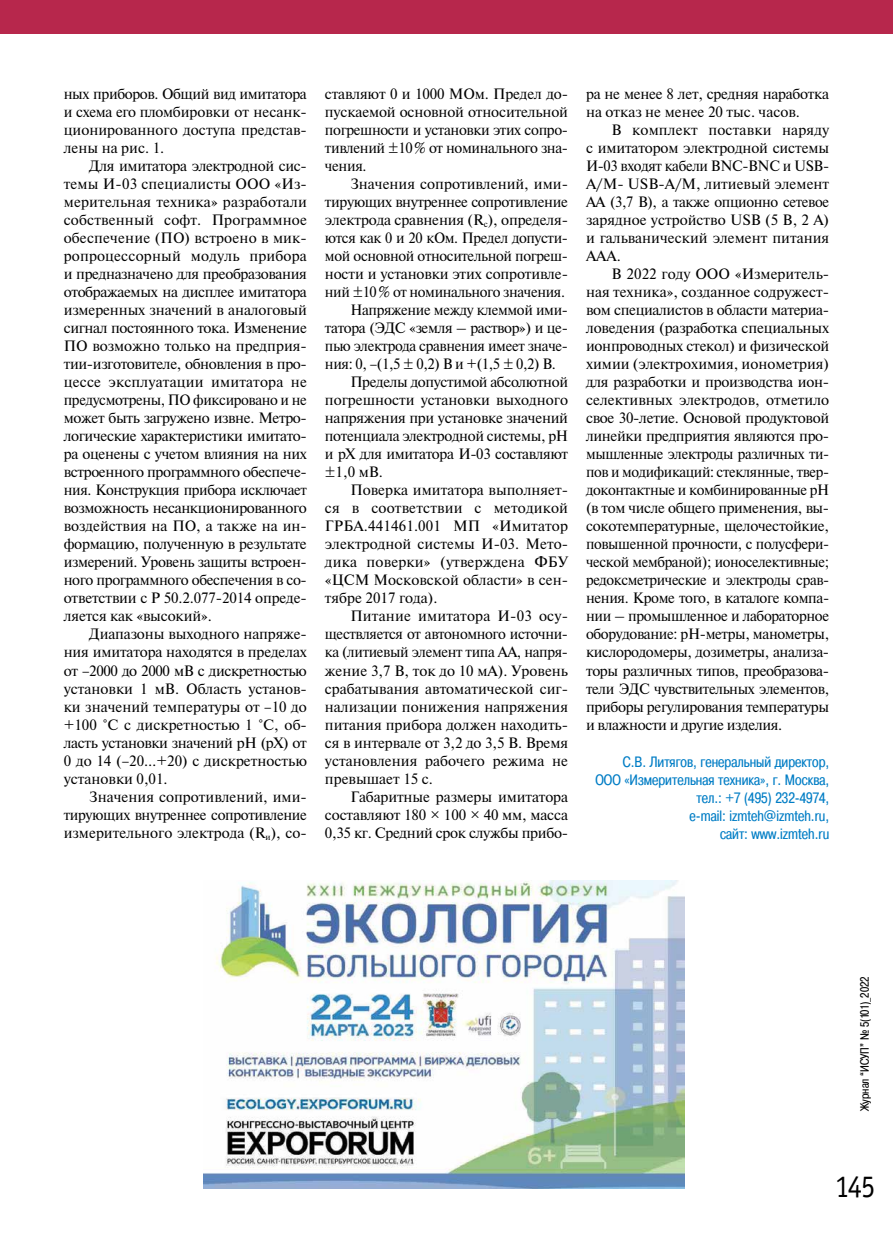
<style>
.page{position:relative;width:893px;height:1234px;background:#fff}
.page>*{position:absolute;margin:0;border:0;box-sizing:border-box;transform-origin:0 0}
.t1{font:31.5px "Officina Serif Book C";color:#000;scale:.9 1}
.t2{font:15px/18px "Newton";letter-spacing:-.01em;color:#000;text-align:justify}
.t3{font:15px/18px "Pragmatica Cond C";color:#007dc5;text-align:right}
.t4{font:15px "Newton";letter-spacing:.01em;color:#000}
.t5{font:12px "Pragmatica Cond C";color:#000}
</style>
<div class="page">
<div style="left:0;top:0;width:893px;height:34px;background:#b7274c"></div>
<img style="left:203px;top:880px;width:481px;height:307px">
<p class="t2" style="left:64px;top:84px;width:245px">ных приборов. Общий вид имитатора и схема его пломбировки от несанк&shy;ционированного доступа представ&shy;лены на рис. 1.</p>
<p class="t2" style="left:64px;top:156px;width:245px;text-indent:26px">Для имитатора электродной сис&shy;темы И‑03 специалисты ООО «Из&shy;мерительная техника» разработали собственный софт. Программное обеспечение (ПО) встроено в мик&shy;ропроцессорный модуль прибора и предназначено для преобразования отображаемых на дисплее имитатора измеренных значений в аналоговый сигнал постоянного тока. Изменение ПО возможно только на предприя&shy;тии-изготовителе, обновления в про&shy;цессе эксплуатации имитатора не предусмотрены, ПО фиксировано и не может быть загружено извне. Метро&shy;логические характеристики имитато&shy;ра оценены с учетом влияния на них встроенного программного обеспече&shy;ния. Конструкция прибора исключает возможность несанкционированного воздействия на ПО, а также на ин&shy;формацию, полученную в результате измерений. Уровень защиты встроен&shy;ного программного обеспечения в со&shy;ответствии с Р 50.2.077-2014 опреде&shy;ляется как «высокий».</p>
<p class="t2" style="left:64px;top:624px;width:245px;text-indent:26px">Диапазоны выходного напряже&shy;ния имитатора находятся в пределах от –2000 до 2000 мВ с дискретностью установки 1 мВ. Область установ&shy;ки значений температуры от –10 до +100 °C с дискретностью 1 °C, об&shy;ласть установки значений pH (pX) от 0 до 14 (–20…+20) с дискретностью установки 0,01.</p>
<p class="t2" style="left:64px;top:786px;width:245px;text-indent:26px">Значения сопротивлений, ими&shy;тирующих внутреннее сопротивление измерительного электрода (R<sub>и</sub>), со-</p>
<p class="t2" style="left:325px;top:84px;width:245px">ставляют 0 и 1000 МОм. Предел до&shy;пускаемой основной относительной погрешности и установки этих сопро&shy;тивлений ±10% от номинального зна&shy;чения.</p>
<p class="t2" style="left:350px;top:174px;width:219px">Значения сопротивлений, ими-</p>
<p class="t2" style="left:325px;top:192px;width:245px">тирующих внутреннее сопротивление</p>
<p class="t2" style="left:325px;top:210px;width:245px">электрода сравнения (R<sub>с</sub>), определя-</p>
<p class="t2" style="left:325px;top:228px;width:245px">ются как 0 и 20 кОм. Предел допусти-</p>
<p class="t2" style="left:325px;top:246px;width:245px">мой основной относительной погреш-</p>
<p class="t2" style="left:325px;top:264px;width:245px">ности и установки этих сопротивле-</p>
<p class="t2" style="left:325px;top:282px;width:242px">ний ±10% от номинального значения.</p>
<p class="t2" style="left:350px;top:300px;width:219px">Напряжение между клеммой ими-</p>
<p class="t2" style="left:325px;top:318px;width:245px">татора (ЭДС «земля – раствор») и це-</p>
<p class="t2" style="left:325px;top:336px;width:245px">пью электрода сравнения имеет значе-</p>
<p class="t2" style="left:325px;top:354px;width:233px">ния: 0, –(1,5 ± 0,2) В и +(1,5 ± 0,2) В.</p>
<p class="t2" style="left:350px;top:372px;width:219px">Пределы допустимой абсолютной</p>
<p class="t2" style="left:325px;top:390px;width:245px">погрешности установки выходного</p>
<p class="t2" style="left:325px;top:408px;width:245px">напряжения при установке значений</p>
<p class="t2" style="left:325px;top:426px;width:245px">потенциала электродной системы, pH</p>
<p class="t2" style="left:325px;top:444px;width:245px">и pX для имитатора И‑03 составляют</p>
<p class="t2" style="left:325px;top:462px;width:60px">±1,0 мВ.</p>
<p class="t2" style="left:350px;top:480px;width:219px">Поверка имитатора выполняет-</p>
<p class="t4" style="left:325px;top:497px;width:245px">ся в соответствии с методикой</p>
<p class="t4" style="left:325px;top:515px;width:245px">ГРБА.441461.001 МП «Имитатор</p>
<p class="t2" style="left:325px;top:534px;width:245px">электродной системы И‑03. Мето-</p>
<p class="t4" style="left:325px;top:551px;width:245px">дика поверки» (утверждена ФБУ</p>
<p class="t2" style="left:325px;top:570px;width:245px">«ЦСМ Московской области» в сен-</p>
<p class="t2" style="left:325px;top:588px;width:114px">тябре 2017 года).</p>
<p class="t4" style="left:350px;top:605px;width:219px">Питание имитатора И‑03 осу-</p>
<p class="t2" style="left:325px;top:624px;width:245px">ществляется от автономного источни-</p>
<p class="t2" style="left:325px;top:642px;width:245px">ка (литиевый элемент типа АА, напря-</p>
<p class="t2" style="left:325px;top:660px;width:245px">жение 3,7 В, ток до 10 мА). Уровень</p>
<p class="t2" style="left:325px;top:678px;width:245px">срабатывания автоматической сиг-</p>
<p class="t2" style="left:325px;top:696px;width:245px">нализации понижения напряжения</p>
<p class="t2" style="left:325px;top:714px;width:245px">питания прибора должен находить-</p>
<p class="t2" style="left:325px;top:732px;width:245px">ся в интервале от 3,2 до 3,5 В. Время</p>
<p class="t2" style="left:325px;top:750px;width:245px">установления рабочего режима не</p>
<p class="t2" style="left:325px;top:768px;width:110px">превышает 15 с.</p>
<p class="t2" style="left:350px;top:786px;width:219px">Габаритные размеры имитатора</p>
<p class="t2" style="left:325px;top:804px;width:245px">составляют 180 × 100 × 40 мм, масса</p>
<p class="t2" style="left:325px;top:822px;width:245px">0,35 кг. Средний срок службы прибо-</p>
<p class="t2" style="left:586px;top:84px;width:245px">ра не менее 8 лет, средняя наработка на отказ не менее 20 тыс. часов.</p>
<p class="t2" style="left:586px;top:120px;width:245px;text-indent:26px">В комплект поставки наряду с имитатором электродной системы И‑03 входят кабели BNC-BNC и USB-A/M‑ USB-A/M, литиевый элемент АА (3,7 В), а также опционно сетевое зарядное устройство USB (5 В, 2 А) и гальванический элемент питания ААА.</p>
<p class="t2" style="left:586px;top:264px;width:245px;text-indent:26px">В 2022 году ООО «Измеритель&shy;ная техника», созданное содружест&shy;вом специалистов в области материа&shy;ловедения (разработка специальных ионпроводных стекол) и физической химии (электрохимия, ионометрия) для разработки и производства ион&shy;селективных электродов, отметило свое 30‑летие. Основой продуктовой линейки предприятия являются про&shy;мышленные электроды различных ти&shy;пов и модификаций: стеклянные, твер&shy;доконтактные и комбинированные рН (в том числе общего применения, вы&shy;сокотемпературные, щелочестойкие, повышенной прочности, с полусфери&shy;ческой мембраной); ионоселективные; редоксметрические и электроды срав&shy;нения. Кроме того, в каталоге компа&shy;нии – промышленное и лабораторное оборудование: рН-метры, манометры, кислородомеры, дозиметры, анализа&shy;торы различных типов, преобразова&shy;тели ЭДС чувствительных элементов, приборы регулирования температуры и влажности и другие изделия.</p>
<p class="t3" style="left:595px;top:752px;width:235px">С.В. Литягов, генеральный директор,<br>ООО «Измерительная техника», г. Москва, тел.: +7 (495) 232‑4974,<br>e‑mail: izmteh@izmteh.ru,<br>сайт: www.izmteh.ru</p>
<p class="t5" style="left:858px;top:1110px;width:136px;rotate:-90deg">Журнал “ИСУП” № 5(101)_2022</p>
<h1 class="t1" style="left:835px;top:1168px;width:46px">145</h1>
</div>
